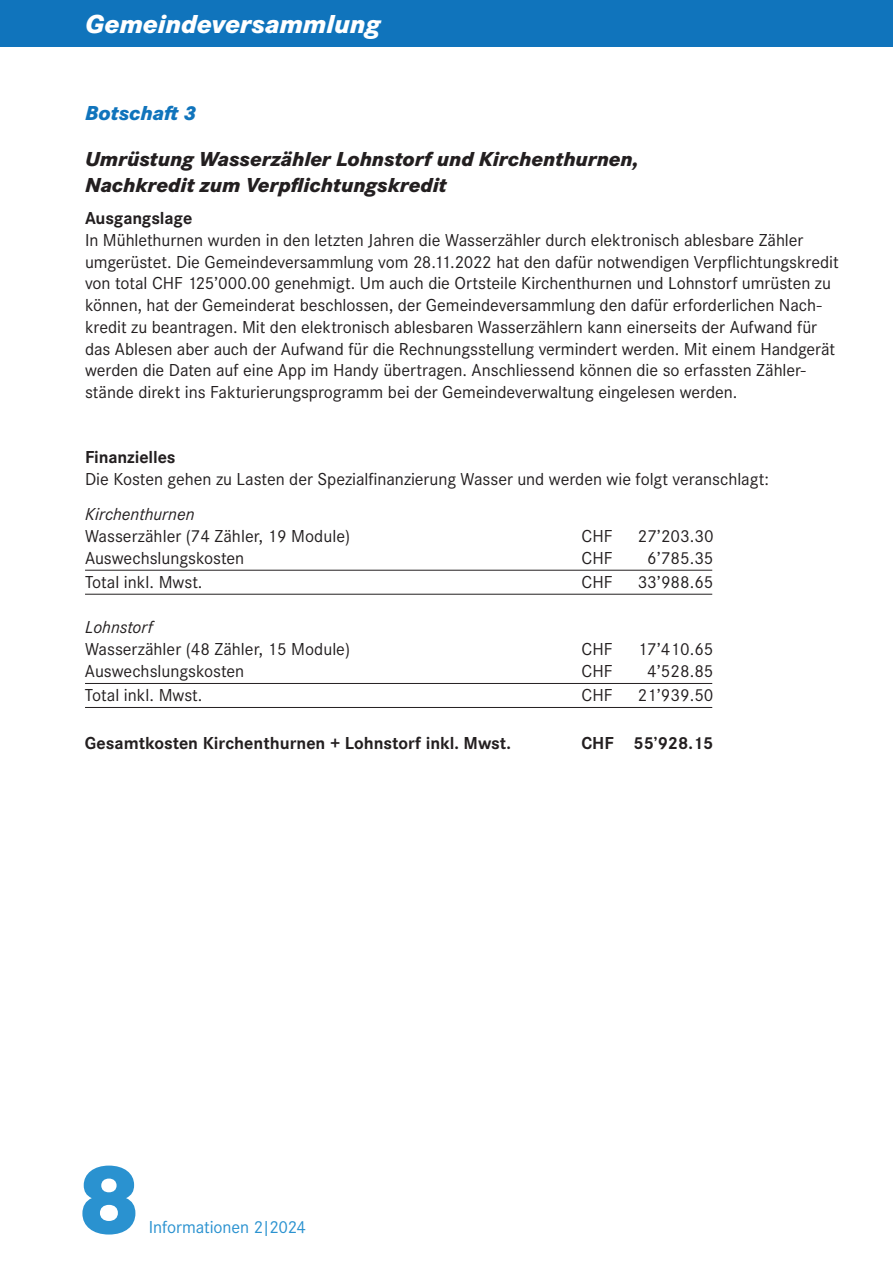
<style>
.page{position:relative;width:893px;height:1263px;background:#fff}
.page>*{position:absolute;margin:0;border:0;box-sizing:border-box;transform-origin:0 0}
.t1{font:800 102px "Corporate S Pro";color:#2a92d0}
.t2{font:italic 800 27px "Corporate S Pro";letter-spacing:-.005em;color:#fff}
.t3{font:italic 800 21px/25.5px "Corporate S Pro";letter-spacing:-.005em;color:#231f20}
.t4{font:italic 800 21px "Corporate S Pro";color:#1074bc}
.t5{font:18px/21.8px "Corporate S Pro";letter-spacing:-.005em;color:#231f20}
.t6{font:700 18px "Corporate S Pro";color:#231f20}
.t7{font:italic 18px "Corporate S Pro";color:#231f20}
.t8{font:18px "Corporate S Pro";letter-spacing:-.005em;color:#2a92d0}
</style>
<div class="page">
<div style="left:0;top:0;width:893px;height:47px;background:#1074bc"></div>
<hr style="left:85px;top:570px;width:627px;height:1px;background:#231f20">
<hr style="left:85px;top:594px;width:627px;height:1px;background:#231f20">
<hr style="left:85px;top:683px;width:627px;height:1px;background:#231f20">
<hr style="left:85px;top:707px;width:627px;height:1px;background:#231f20">
<h2 class="t2" style="left:85px;top:3px;width:297px">Gemeindeversammlung</h2>
<p class="t4" style="left:85px;top:97px;width:113px">Botschaft 3</p>
<p class="t3" style="left:85px;top:145px;width:555px">Umrüstung Wasserzähler Lohnstorf und Kirchenthurnen,<br>Nachkredit zum Verpflichtungskredit</p>
<p class="t6" style="left:85px;top:204px;width:109px">Ausgangslage</p>
<p class="t5" style="left:85px;top:228px;width:755px">In Mühlethurnen wurden in den letzten Jahren die Wasserzähler durch elektronisch ablesbare Zähler umgerüstet. Die Gemeindeversammlung vom 28.11.2022 hat den dafür notwendigen Verpflichtungskredit von total CHF 125’000.00 genehmigt. Um auch die Ortsteile Kirchenthurnen und Lohnstorf umrüsten zu können, hat der Gemeinderat beschlossen, der Gemeindeversammlung den dafür erforderlichen Nach&shy;kredit zu beantragen. Mit den elektronisch ablesbaren Wasserzählern kann einerseits der Aufwand für das Ablesen aber auch der Aufwand für die Rechnungsstellung vermindert werden. Mit einem Handgerät werden die Daten auf eine App im Handy übertragen. Anschliessend können die so erfassten Zähler&shy;stände direkt ins Fakturierungsprogramm bei der Gemeindeverwaltung eingelesen werden.</p>
<p class="t6" style="left:85px;top:443px;width:92px">Finanzielles</p>
<p class="t5" style="left:85px;top:467px;width:685px">Die Kosten gehen zu Lasten der Spezialfinanzierung Wasser und werden wie folgt veranschlagt:</p>
<p class="t7" style="left:85px;top:501px;width:111px">Kirchenthurnen</p>
<p class="t5" style="left:85px;top:524px;width:267px">Wasserzähler (74 Zähler, 19 Module)</p>
<p class="t5" style="left:582px;top:524px;width:32px">CHF</p>
<p class="t5" style="left:638px;top:524px;width:77px">27’203.30</p>
<p class="t5" style="left:85px;top:545px;width:161px">Auswechslungskosten</p>
<p class="t5" style="left:582px;top:545px;width:32px">CHF</p>
<p class="t5" style="left:647px;top:545px;width:68px">6’785.35</p>
<p class="t5" style="left:85px;top:569px;width:119px">Total inkl. Mwst.</p>
<p class="t5" style="left:582px;top:569px;width:32px">CHF</p>
<p class="t5" style="left:638px;top:569px;width:77px">33’988.65</p>
<p class="t7" style="left:85px;top:614px;width:69px">Lohnstorf</p>
<p class="t5" style="left:85px;top:637px;width:267px">Wasserzähler (48 Zähler, 15 Module)</p>
<p class="t5" style="left:581px;top:637px;width:32px">CHF</p>
<p class="t5" style="left:638px;top:637px;width:77px">17’410.65</p>
<p class="t5" style="left:85px;top:659px;width:161px">Auswechslungskosten</p>
<p class="t5" style="left:581px;top:659px;width:32px">CHF</p>
<p class="t5" style="left:647px;top:659px;width:68px">4’528.85</p>
<p class="t5" style="left:85px;top:683px;width:119px">Total inkl. Mwst.</p>
<p class="t5" style="left:581px;top:683px;width:32px">CHF</p>
<p class="t5" style="left:638px;top:683px;width:77px">21’939.50</p>
<p class="t6" style="left:85px;top:729px;width:427px">Gesamtkosten Kirchenthurnen + Lohnstorf inkl. Mwst.</p>
<p class="t6" style="left:581px;top:729px;width:133px">CHF 55’928.15</p>
<h1 class="t1" style="left:78px;top:1117px;width:64px">8</h1>
<p class="t8" style="left:149px;top:1214px;width:159px">Informationen 2|2024</p>
</div>
